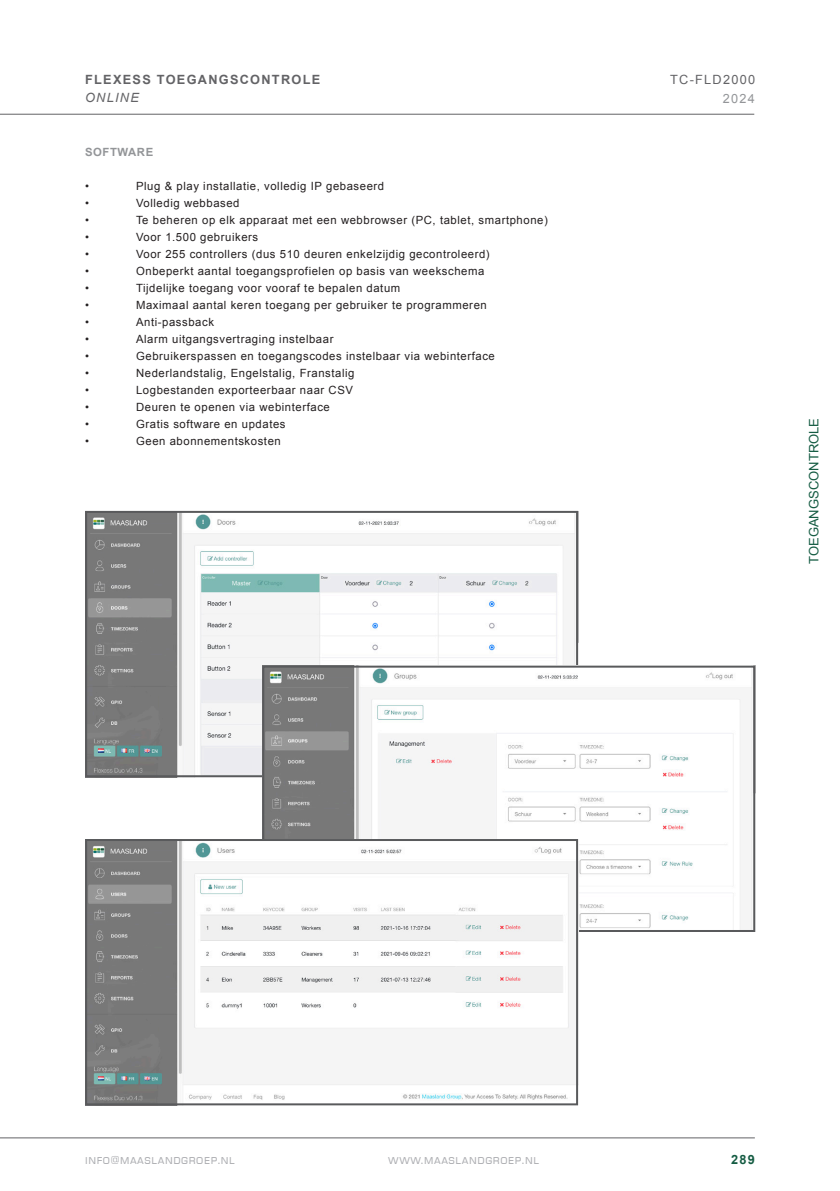
<style>
.page{position:relative;width:840px;height:1191px;background:#fff}
.page>*{position:absolute;margin:0;border:0;box-sizing:border-box;transform-origin:0 0}
.t1{font:13px "Arial";color:#155c43}
.K1{font:700 12.8px "Arial";letter-spacing:.1em;color:#636366}
.K3{font:12.8px "Arial";letter-spacing:.1em;color:#636366}
.K2{font:italic 12.8px "Arial";letter-spacing:.1em;color:#636366}
.t2{font:700 12.8px "Arial";color:#155c43}
.t3{font:12.6px "Arial";color:#939598}
.t4{font:12px "Eurostile DCD";letter-spacing:.05em;color:#adaeb2}
.Brood_12{font:11.4px "Arial";letter-spacing:.05em;color:#231f20}
.K_Brood{font:700 11.4px "Arial";letter-spacing:.05em;color:#939598}
.Brood_12-2{font:italic 11.4px "Arial";color:#231f20}
</style>
<div class="page">
<hr style="left:0;top:1137px;width:754px;height:1px;background:#636366">
<hr style="left:0;top:114px;width:753px;height:1px;background:#636366">
<img style="left:88px;top:514px;width:486px;height:260px">
<div style="left:85px;top:511px;width:492px;height:266px;border:2px solid #595a5c"></div>
<img style="left:265px;top:668px;width:486px;height:261px">
<div style="left:262px;top:665px;width:492px;height:267px;border:2px solid #595a5c"></div>
<img style="left:88px;top:842px;width:486px;height:260px">
<div style="left:85px;top:839px;width:492px;height:266px;border:2px solid #595a5c"></div>
<p class="K1" style="left:85px;top:71px;width:236px">FLEXESS TOEGANGSCONTROLE</p>
<p class="K2" style="left:85px;top:89px;width:55px">ONLINE</p>
<p class="K_Brood" style="left:85px;top:144px;width:70px">SOFTWARE</p>
<p class="Brood_12-2" style="left:85px;top:179px;width:5px">•</p>
<p class="Brood_12" style="left:136px;top:178px;width:249px">Plug &amp; play installatie, volledig IP gebaseerd</p>
<p class="Brood_12-2" style="left:85px;top:196px;width:5px">•</p>
<p class="Brood_12" style="left:136px;top:195px;width:105px">Volledig webbased</p>
<p class="Brood_12-2" style="left:85px;top:213px;width:5px">•</p>
<p class="Brood_12" style="left:136px;top:212px;width:413px">Te beheren op elk apparaat met een webbrowser (PC, tablet, smartphone)</p>
<p class="Brood_12" style="left:85px;top:229px;width:5px">•</p>
<p class="Brood_12" style="left:136px;top:229px;width:123px">Voor 1.500 gebruikers</p>
<p class="Brood_12" style="left:85px;top:246px;width:5px">•</p>
<p class="Brood_12" style="left:136px;top:246px;width:355px">Voor 255 controllers (dus 510 deuren enkelzijdig gecontroleerd)</p>
<p class="Brood_12-2" style="left:85px;top:263px;width:5px">•</p>
<p class="Brood_12" style="left:136px;top:263px;width:349px">Onbeperkt aantal toegangsprofielen op basis van weekschema</p>
<p class="Brood_12-2" style="left:85px;top:280px;width:5px">•</p>
<p class="Brood_12" style="left:136px;top:280px;width:265px">Tijdelijke toegang voor vooraf te bepalen datum</p>
<p class="Brood_12" style="left:85px;top:297px;width:5px">•</p>
<p class="Brood_12" style="left:136px;top:297px;width:352px">Maximaal aantal keren toegang per gebruiker te programmeren</p>
<p class="Brood_12-2" style="left:85px;top:314px;width:5px">•</p>
<p class="Brood_12" style="left:136px;top:314px;width:79px">Anti-passback</p>
<p class="Brood_12" style="left:85px;top:331px;width:5px">•</p>
<p class="Brood_12" style="left:136px;top:331px;width:199px">Alarm uitgangsvertraging instelbaar</p>
<p class="Brood_12" style="left:85px;top:348px;width:5px">•</p>
<p class="Brood_12" style="left:136px;top:348px;width:360px">Gebruikerspassen en toegangscodes instelbaar via webinterface</p>
<p class="Brood_12" style="left:85px;top:365px;width:5px">•</p>
<p class="Brood_12" style="left:136px;top:365px;width:220px">Nederlandstalig, Engelstalig, Franstalig</p>
<p class="Brood_12" style="left:85px;top:382px;width:5px">•</p>
<p class="Brood_12" style="left:136px;top:382px;width:218px">Logbestanden exporteerbaar naar CSV</p>
<p class="Brood_12" style="left:85px;top:399px;width:5px">•</p>
<p class="Brood_12" style="left:136px;top:399px;width:195px">Deuren te openen via webinterface</p>
<p class="Brood_12" style="left:85px;top:416px;width:5px">•</p>
<p class="Brood_12" style="left:136px;top:416px;width:151px">Gratis software en updates</p>
<p class="Brood_12" style="left:85px;top:433px;width:5px">•</p>
<p class="Brood_12" style="left:136px;top:433px;width:146px">Geen abonnementskosten</p>
<p class="K3" style="left:669px;top:71px;width:87px">TC-FLD2000</p>
<p class="t3" style="left:722px;top:90px;width:34px">2024</p>
<p class="t1" style="left:805px;top:564px;width:147px;rotate:-90deg">TOEGANGSCONTROLE</p>
<p class="t4" style="left:85px;top:1153px;width:151px">info@maaslandgroep.nl</p>
<p class="t4" style="left:388px;top:1153px;width:152px">www.maaslandgroep.nl</p>
<p class="t2" style="left:730px;top:1151px;width:25px">289</p>
</div>
